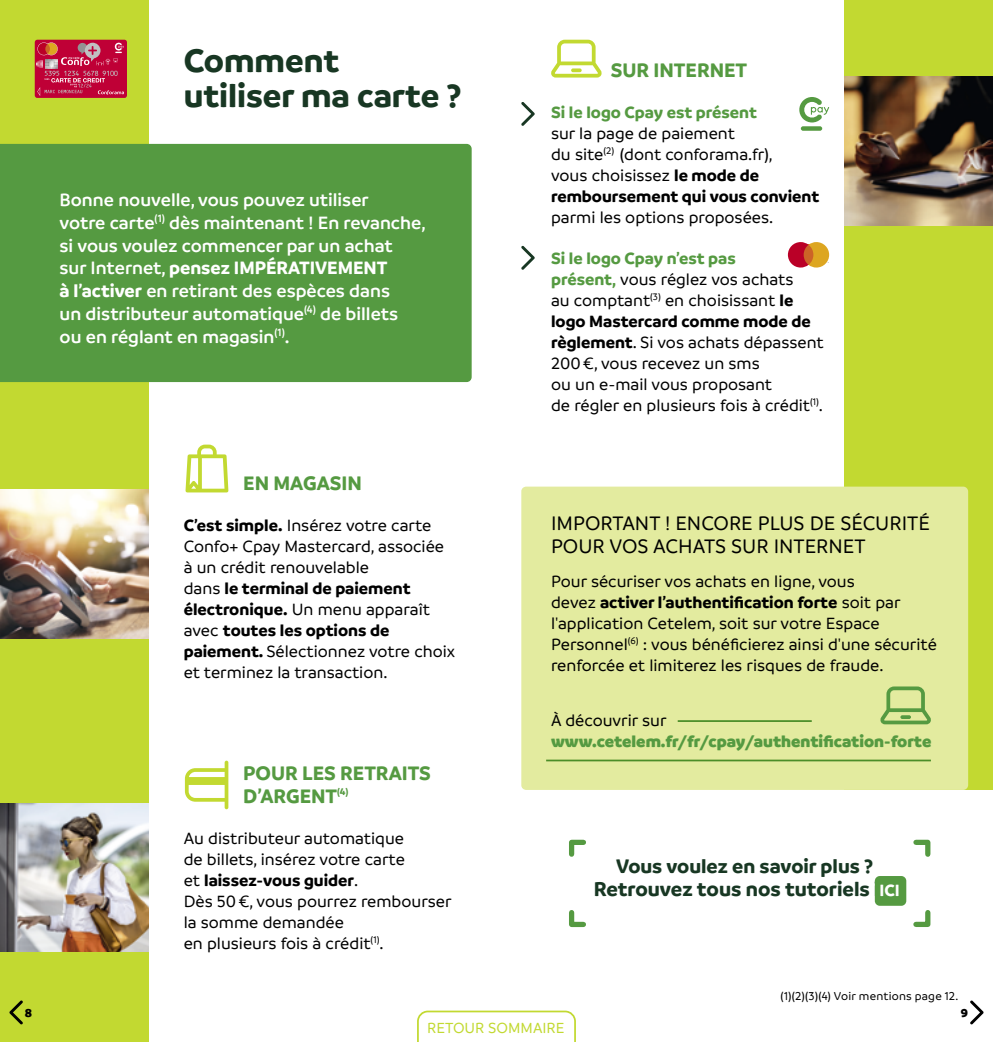
<style>
.page{position:relative;width:993px;height:1042px;background:#fff}
.page>*{position:absolute;margin:0;border:0;box-sizing:border-box;transform-origin:0 0}
.t1{font:700 35px/35px "Branding";color:#183723}
.t2{font:700 21.53px "Branding";color:#183723}
.t3{font:500 21px/22.8px "Branding";color:#000}
.t4{font:700 21px/22.8px "Branding";color:#559a41}
.t5{font:700 21px "Branding";color:#183723}
.t6{font:600 19.25px/22.8px "Branding";color:#fff}
.t7{font:500 17.5px/21px "Branding";color:#000}
.t8{font:900 17.5px "Branding";color:#559a41}
.t9{font:700 17.5px "Branding";color:#559a41}
.t10{font:500 15.75px "Branding";color:#c2d931}
.t11{font:500 12.25px "Branding";letter-spacing:.015em;color:#000}
.t12{font:900 12.25px "Branding";color:#000}
.s1{font-weight:700}
.s2{font-weight:700;color:#559a41}
.s3{font-size:17.5px;color:#fff}
</style>
<div class="page">
<div style="left:0;top:0;width:149px;height:1042px;background:#c2d931"></div>
<div style="left:0;top:144px;width:471px;height:238px;background:#559a41"></div>
<img style="left:0;top:489px;width:149px;height:149px">
<svg style="left:185px;top:760px;width:43px;height:49px"></svg>
<svg style="left:185px;top:445px;width:43px;height:47px"></svg>
<img style="left:0;top:804px;width:149px;height:147px">
<div style="left:843px;top:0;width:149px;height:790px;background:#c2d931"></div>
<svg style="left:521px;top:102px;width:13px;height:24px"></svg>
<img style="left:843px;top:76px;width:149px;height:149px">
<svg style="left:551px;top:40px;width:50px;height:38px"></svg>
<svg style="left:571px;top:68px;width:10px;height:4px"></svg>
<div style="left:521px;top:486px;width:446px;height:304px;background:#e3eb9f;border-radius:5px"></div>
<hr style="left:546px;top:759px;width:384px;height:2px;background:#559a41">
<hr style="left:677px;top:720px;width:134px;height:2px;background:#559a41">
<svg style="left:880px;top:686px;width:50px;height:38px"></svg>
<svg style="left:900px;top:715px;width:10px;height:4px"></svg>
<svg style="left:417px;top:1010px;width:159px;height:32px"></svg>
<svg style="left:9px;top:1000px;width:14px;height:24px"></svg>
<svg style="left:970px;top:1000px;width:13px;height:24px"></svg>
<div style="left:874px;top:876px;width:32px;height:30px;background:#559a41;border-radius:5px"></div>
<svg style="left:569px;top:910px;width:17px;height:18px"></svg>
<svg style="left:913px;top:839px;width:18px;height:18px"></svg>
<svg style="left:913px;top:910px;width:18px;height:17px"></svg>
<svg style="left:569px;top:839px;width:17px;height:18px"></svg>
<svg style="left:521px;top:246px;width:13px;height:24px"></svg>
<div style="left:800px;top:126px;width:22px;height:5px;background:#559a41;border-radius:2px"></div>
<svg style="left:799px;top:97px;width:29px;height:25px"></svg>
<svg style="left:787px;top:242px;width:41px;height:25px"></svg>
<svg style="left:35px;top:40px;width:92px;height:58px;background:#c3264f"></svg>
<h1 class="t1" style="left:184px;top:43px;width:279px">Comment<br>utiliser ma carte ?</h1>
<p class="t6" style="left:60px;top:188px;width:367px">Bonne nouvelle, vous pouvez utiliser<br>votre carte<sup>(1)</sup> dès maintenant ! En revanche, si vous voulez commencer par un achat<br>sur Internet, <span class="s1">pensez IMPÉRATIVEMENT<br>à l’activer</span> en retirant des espèces dans<br>un distributeur automatique<sup>(4)</sup> de billets<br>ou en réglant en magasin<sup>(1)</sup>.</p>
<p class="t4" style="left:243px;top:472px;width:120px">EN MAGASIN</p>
<p class="t7" style="left:184px;top:515px;width:273px"><span class="s1">C’est simple.</span> Insérez votre carte<br>Confo+ Cpay Mastercard, associée à un crédit renouvelable<br>dans <span class="s1">le terminal de paiement électronique.</span> Un menu apparaît avec <span class="s1">toutes les options de paiement.</span> Sélectionnez votre choix et terminez la transaction.</p>
<p class="t4" style="left:243px;top:762px;width:189px">POUR LES RETRAITS<br>D’ARGENT<sup>(4)</sup></p>
<p class="t7" style="left:184px;top:828px;width:269px">Au distributeur automatique<br>de billets, insérez votre carte<br>et <span class="s1">laissez-vous guider</span>.<br>Dès 50€, vous pourrez rembourser la somme demandée<br>en plusieurs fois à crédit<sup>(1)</sup>.</p>
<p class="t4" style="left:610px;top:59px;width:138px">SUR INTERNET</p>
<p class="t9" style="left:551px;top:102px;width:207px">Si le logo Cpay est présent</p>
<p class="t7" style="left:551px;top:123px;width:269px">sur la page de paiement<br>du site<sup>(2)</sup> (dont conforama.fr),<br>vous choisissez <span class="s1">le mode de remboursement qui vous convient</span></p>
<p class="t7" style="left:551px;top:207px;width:223px">parmi les options proposées.</p>
<p class="t7" style="left:551px;top:247px;width:274px"><span class="s2">Si le logo Cpay n’est pas<br>présent,</span> vous réglez vos achats<br>au comptant<sup>(3)</sup> en choisissant <span class="s1">le logo Mastercard comme mode de règlement</span>. Si vos achats dépassent<br>200€, vous recevez un sms<br>ou un e-mail vous proposant<br>de régler en plusieurs fois à crédit<sup>(1)</sup>.</p>
<p class="t3" style="left:551px;top:512px;width:380px">IMPORTANT ! ENCORE PLUS DE SÉCURITÉ<br>POUR VOS ACHATS SUR INTERNET</p>
<p class="t7" style="left:551px;top:571px;width:387px">Pour sécuriser vos achats en ligne, vous<br>devez <span class="s1">activer l’authentification forte</span> soit par l'application Cetelem, soit sur votre Espace Personnel<sup>(6)</sup> : vous bénéficierez ainsi d'une sécurité renforcée et limiterez les risques de fraude.</p>
<p class="t7" style="left:551px;top:709px;width:117px">À découvrir sur</p>
<p class="t8" style="left:551px;top:730px;width:382px">www.cetelem.fr/fr/cpay/authentification-forte</p>
<p class="t5" style="left:616px;top:854px;width:258px">Vous voulez en savoir plus ?</p>
<p class="t2" style="left:593px;top:876px;width:307px">Retrouvez tous nos tutoriels ici<span class="s3">ICI</span></p>
<p class="t11" style="left:780px;top:989px;width:179px">(1)(2)(3)(4) Voir mentions page 12.</p>
<p class="t12" style="left:25px;top:1006px;width:9px">8</p>
<p class="t12" style="left:960px;top:1006px;width:9px">9</p>
<p class="t10" style="left:427px;top:1019px;width:138px">RETOUR SOMMAIRE</p>
</div>
